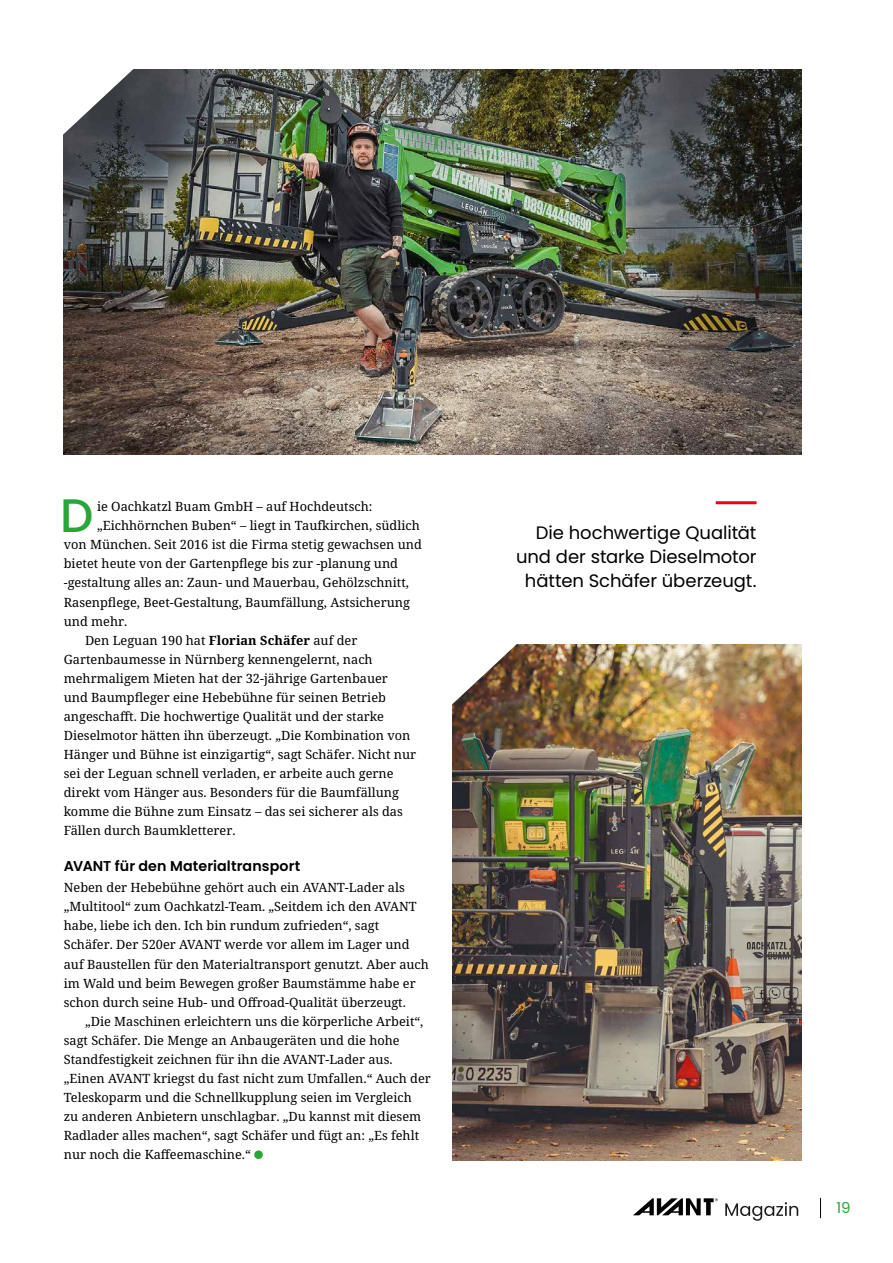
<style>
.page{position:relative;width:893px;height:1263px;background:#fff}
.page>*{position:absolute;margin:0;border:0;box-sizing:border-box;transform-origin:0 0}
.t1{font:500 46.95px "Poppins";color:#27a737}
.t2{font:18px/24px "Poppins";letter-spacing:-.005em;color:#000;text-align:right}
.t3{font:15px "Poppins";color:#27a737}
.t4{font:600 14.25px "Poppins";letter-spacing:.005em;color:#000}
.t5{font:12.75px/19px "Noto Serif";color:#000}
.s1{font-weight:700}
</style>
<div class="page">
<img style="left:453px;top:645px;width:348px;height:516px">
<img style="left:64px;top:69px;width:737px;height:385px">
<img style="left:452px;top:644px;width:94px;height:106px">
<svg style="left:63px;top:69px;width:109px;height:97px"></svg>
<div style="left:254px;top:1150px;width:9px;height:9px;background:#27a737;border-radius:50%"></div>
<hr style="left:716px;top:501px;width:40px;height:3px;background:#e30613">
<svg style="left:820px;top:1198px;width:1px;height:20px"></svg>
<svg style="left:633px;top:1198px;width:85px;height:17px"></svg>
<svg style="left:725px;top:1202px;width:73px;height:19px"></svg>
<h1 class="t1" style="left:60px;top:488px;width:35px">D</h1>
<p class="t5" style="left:97px;top:497px;width:277px">ie Oachkatzl Buam GmbH – auf Hochdeutsch:</p>
<p class="t5" style="left:97px;top:517px;width:324px">„Eichhörnchen Buben“ – liegt in Taufkirchen, südlich</p>
<p class="t5" style="left:64px;top:536px;width:360px">von München. Seit 2016 ist die Firma stetig gewachsen und</p>
<p class="t5" style="left:64px;top:555px;width:336px">bietet heute von der Gartenpflege bis zur -planung und</p>
<p class="t5" style="left:64px;top:574px;width:347px">-gestaltung alles an: Zaun- und Mauerbau, Gehölzschnitt,</p>
<p class="t5" style="left:64px;top:593px;width:348px">Rasenpflege, Beet-Gestaltung, Baumfällung, Astsicherung</p>
<p class="t5" style="left:64px;top:612px;width:65px">und mehr.</p>
<p class="t5" style="left:85px;top:631px;width:274px">Den Leguan 190 hat <span class="s1">Florian Schäfer</span> auf der</p>
<p class="t5" style="left:64px;top:650px;width:310px">Gartenbaumesse in Nürnberg kennengelernt, nach</p>
<p class="t5" style="left:64px;top:669px;width:326px">mehrmaligem Mieten hat der 32-jährige Gartenbauer</p>
<p class="t5" style="left:64px;top:688px;width:324px">und Baumpfleger eine Hebebühne für seinen Betrieb</p>
<p class="t5" style="left:64px;top:707px;width:322px">angeschafft. Die hochwertige Qualität und der starke</p>
<p class="t5" style="left:64px;top:726px;width:348px">Dieselmotor hätten ihn überzeugt. „Die Kombination von</p>
<p class="t5" style="left:64px;top:745px;width:354px">Hänger und Bühne ist einzigartig“, sagt Schäfer. Nicht nur</p>
<p class="t5" style="left:64px;top:764px;width:331px">sei der Leguan schnell verladen, er arbeite auch gerne</p>
<p class="t5" style="left:64px;top:783px;width:337px">direkt vom Hänger aus. Besonders für die Baumfällung</p>
<p class="t5" style="left:64px;top:802px;width:341px">komme die Bühne zum Einsatz – das sei sicherer als das</p>
<p class="t5" style="left:64px;top:821px;width:173px">Fällen durch Baumkletterer.</p>
<p class="t4" style="left:64px;top:857px;width:238px">AVANT für den Materialtransport</p>
<p class="t5" style="left:64px;top:878px;width:367px">Neben der Hebebühne gehört auch ein AVANT-Lader als „Multitool“ zum Oachkatzl-Team. „Seitdem ich den AVANT habe, liebe ich den. Ich bin rundum zufrieden“, sagt Schäfer. Der 520er AVANT werde vor allem im Lager und auf Baustellen für den Materialtransport genutzt. Aber auch im Wald und beim Bewegen großer Baumstämme habe er schon durch seine Hub- und Offroad-Qualität überzeugt.</p>
<p class="t5" style="left:64px;top:1012px;width:369px;text-indent:21px">„Die Maschinen erleichtern uns die körperliche Arbeit“, sagt Schäfer. Die Menge an Anbaugeräten und die hohe Standfestigkeit zeichnen für ihn die AVANT-Lader aus. „Einen AVANT kriegst du fast nicht zum Umfallen.“ Auch der Teleskoparm und die Schnellkupplung seien im Vergleich<br>zu anderen Anbietern unschlagbar. „Du kannst mit diesem Radlader alles machen“, sagt Schäfer und fügt an: „Es fehlt nur noch die Kaffeemaschine.“</p>
<h2 class="t2" style="left:516px;top:521px;width:242px">Die hochwertige Qualität und der starke Dieselmotor hätten Schäfer überzeugt.</h2>
<p class="t3" style="left:836px;top:1199px;width:16px">19</p>
</div>
